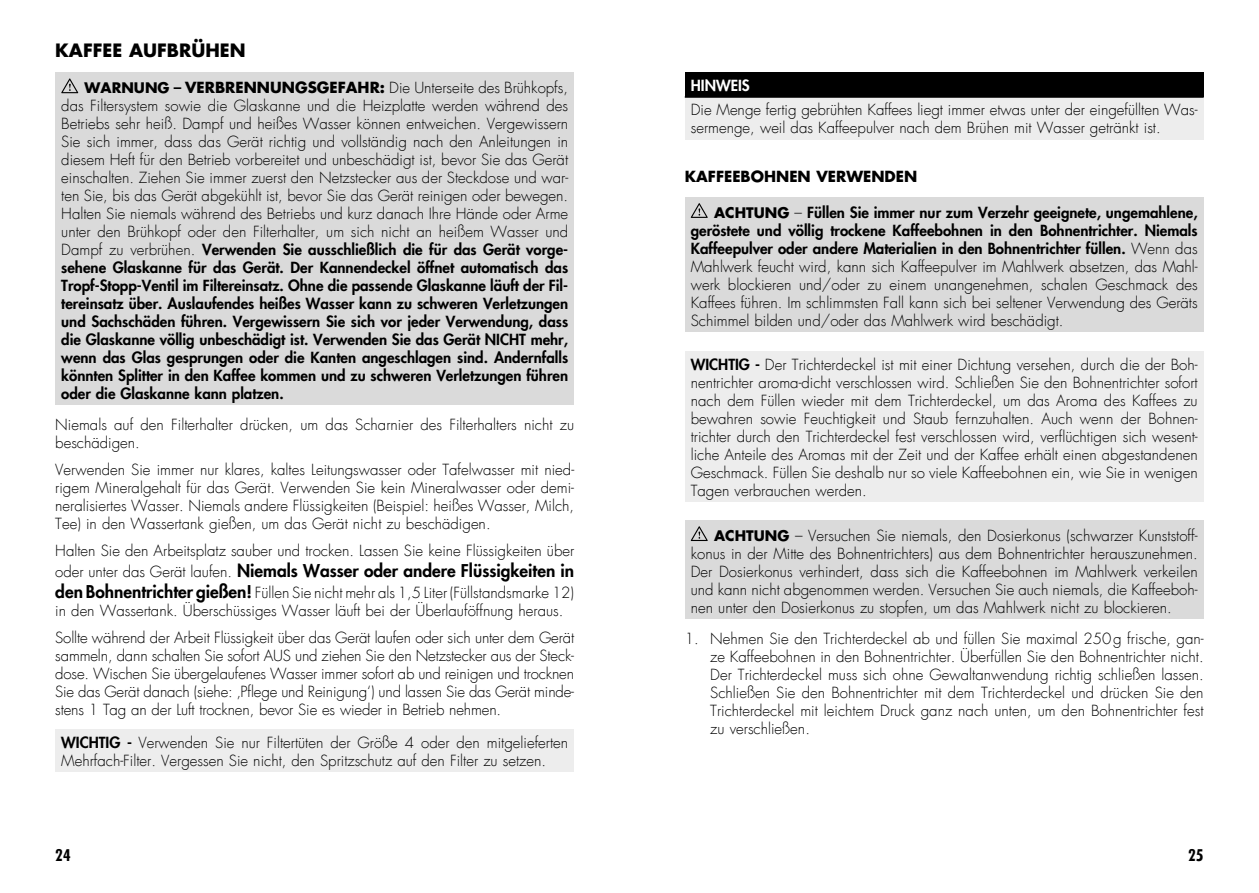
<style>
.page{position:relative;width:1259px;height:893px;background:#fff}
.page>*{position:absolute;margin:0;border:0;box-sizing:border-box;transform-origin:0 0}
.t1{font:700 18px "Futura LT";color:#000}
.t2{font:800 17.25px "Futura LT";color:#000}
.t3{font:700 condensed 15.75px "Futura LT";color:#000}
.t4{font:300 15px/18px "Futura LT";color:#000;text-align:justify}
.t5{font:700 15px "Futura LT";color:#000}
.t6{font:800 15px "Futura LT";color:#fff}
.s1{font-weight:700;font-size:14.25px}
.s2{font-weight:800}
.s3{font-weight:700}
.s4{font-weight:300;font-size:15px}
.s5{font-weight:800;font-size:17.25px}
</style>
<div class="page">
<div style="left:55px;top:72px;width:519px;height:333px;background:#dadada"></div>
<svg style="left:61px;top:78px;width:17px;height:15px"></svg>
<div style="left:55px;top:729px;width:519px;height:43px;background:#ededed"></div>
<div style="left:685px;top:72px;width:518px;height:25px;background:#000"></div>
<div style="left:685px;top:97px;width:518px;height:42px;background:#ededed"></div>
<hr style="left:685px;top:96px;width:518px;height:2px;background:#000">
<div style="left:685px;top:197px;width:518px;height:135px;background:#dadada"></div>
<svg style="left:691px;top:203px;width:17px;height:15px"></svg>
<div style="left:685px;top:351px;width:518px;height:150px;background:#ededed"></div>
<div style="left:685px;top:520px;width:518px;height:99px;background:#dadada"></div>
<svg style="left:691px;top:526px;width:17px;height:15px"></svg>
<p class="t1" style="left:55px;top:39px;width:192px">KAFFEE AUFBRÜHEN</p>
<p class="t4" style="left:61px;top:79px;width:508px;text-indent:23px"><span class="s1">WARNUNG</span> <span class="s2">–</span> <span class="s3">VERBRENNUNGSGEFAHR:</span> Die Unterseite des Brühkopfs, das Filtersystem sowie die Glaskanne und die Heizplatte werden während des Betriebs sehr heiß. Dampf und heißes Wasser können entweichen. Vergewissern Sie sich immer, dass das Gerät richtig und vollständig nach den Anleitungen in diesem Heft für den Betrieb vorbereitet und unbeschädigt ist, bevor Sie das Gerät einschalten. Ziehen Sie immer zuerst den Netzstecker aus der Steckdose und war&shy;ten Sie, bis das Gerät abgekühlt ist, bevor Sie das Gerät reinigen oder bewegen.<br>Halten Sie niemals während des Betriebs und kurz danach Ihre Hände oder Arme unter den Brühkopf oder den Filterhalter, um sich nicht an heißem Wasser und Dampf zu verbrühen. <span class="s2">Verwenden Sie ausschließlich die für das Gerät vorge&shy;sehene Glaskanne für das Gerät. Der Kannendeckel öffnet automatisch das Tropf-Stopp-Ventil im Filtereinsatz. Ohne die passende Glaskanne läuft der Fil&shy;tereinsatz über. Auslaufendes heißes Wasser kann zu schweren Verletzungen und Sachschäden führen. Vergewissern Sie sich vor jeder Verwendung, dass die Glaskanne völlig unbeschädigt ist. Verwenden Sie das Gerät NICHT mehr, wenn das Glas gesprungen oder die Kanten angeschlagen sind. Andernfalls könnten Splitter in den Kaffee kommen und zu schweren Verletzungen führen oder die Glaskanne kann platzen.</span></p>
<p class="t4" style="left:55px;top:416px;width:520px">Niemals auf den Filterhalter drücken, um das Scharnier des Filterhalters nicht zu beschädigen.</p>
<p class="t4" style="left:55px;top:461px;width:520px">Verwenden Sie immer nur klares, kaltes Leitungswasser oder Tafelwasser mit nied&shy;rigem Mineralgehalt für das Gerät. Verwenden Sie kein Mineralwasser oder demi&shy;neralisiertes Wasser. Niemals andere Flüssigkeiten (Beispiel: heißes Wasser, Milch, Tee) in den Wassertank gießen, um das Gerät nicht zu beschädigen.</p>
<p class="t4" style="left:55px;top:542px;width:520px">Halten Sie den Arbeitsplatz sauber und trocken. Lassen Sie keine Flüssigkeiten über</p>
<p class="t2" style="left:55px;top:559px;width:520px"><span class="s4">oder unter das Gerät laufen.</span> Niemals Wasser oder andere Flüssigkeiten in</p>
<p class="t4" style="left:55px;top:583px;width:520px"><span class="s5">den Bohnentrichter gießen!</span> Füllen Sie nicht mehr als 1,5 Liter (Füllstandsmarke 12) in den Wassertank. Überschüssiges Wasser läuft bei der Überlauföffnung heraus.</p>
<p class="t4" style="left:55px;top:628px;width:520px">Sollte während der Arbeit Flüssigkeit über das Gerät laufen oder sich unter dem Gerät sammeln, dann schalten Sie sofort AUS und ziehen Sie den Netzstecker aus der Steck&shy;dose. Wischen Sie übergelaufenes Wasser immer sofort ab und reinigen und trocknen Sie das Gerät danach (siehe: ‚Pflege und Reinigung‘) und lassen Sie das Gerät minde&shy;stens 1 Tag an der Luft trocknen, bevor Sie es wieder in Betrieb nehmen.</p>
<p class="t4" style="left:61px;top:734px;width:508px"><span class="s2">WICHTIG -</span> Verwenden Sie nur Filtertüten der Größe 4 oder den mitgelieferten<br>Mehrfach-Filter. Vergessen Sie nicht, den Spritzschutz auf den Filter zu setzen.</p>
<p class="t6" style="left:691px;top:75px;width:60px">HINWEIS</p>
<p class="t4" style="left:691px;top:101px;width:508px">Die Menge fertig gebrühten Kaffees liegt immer etwas unter der eingefüllten Was&shy;sermenge, weil das Kaffeepulver nach dem Brühen mit Wasser getränkt ist.</p>
<p class="t5" style="left:685px;top:167px;width:234px">KAFFEEBOHNEN VERWENDEN</p>
<p class="t4" style="left:691px;top:204px;width:508px;text-indent:23px"><span class="s1">ACHTUNG</span> – <span class="s2">Füllen Sie immer nur zum Verzehr geeignete, ungemahlene, geröstete und völlig trockene Kaffeebohnen in den Bohnentrichter. Niemals Kaffeepulver oder andere Materialien in den Bohnentrichter füllen.</span> Wenn das Mahlwerk feucht wird, kann sich Kaffeepulver im Mahlwerk absetzen, das Mahl&shy;werk blockieren und/oder zu einem unangenehmen, schalen Geschmack des Kaffees führen. Im schlimmsten Fall kann sich bei seltener Verwendung des Geräts Schimmel bilden und/oder das Mahlwerk wird beschädigt.</p>
<p class="t4" style="left:691px;top:355px;width:508px"><span class="s2">WICHTIG -</span> Der Trichterdeckel ist mit einer Dichtung versehen, durch die der Boh&shy;nentrichter aroma-dicht verschlossen wird. Schließen Sie den Bohnentrichter sofort nach dem Füllen wieder mit dem Trichterdeckel, um das Aroma des Kaffees zu bewahren sowie Feuchtigkeit und Staub fernzuhalten. Auch wenn der Bohnen&shy;trichter durch den Trichterdeckel fest verschlossen wird, verflüchtigen sich wesent&shy;liche Anteile des Aromas mit der Zeit und der Kaffee erhält einen abgestandenen Geschmack. Füllen Sie deshalb nur so viele Kaffeebohnen ein, wie Sie in wenigen Tagen verbrauchen werden.</p>
<p class="t4" style="left:691px;top:527px;width:508px;text-indent:23px"><span class="s1">ACHTUNG</span> – Versuchen Sie niemals, den Dosierkonus (schwarzer Kunststoff&shy;konus in der Mitte des Bohnentrichters) aus dem Bohnentrichter herauszunehmen.<br>Der Dosierkonus verhindert, dass sich die Kaffeebohnen im Mahlwerk verkeilen und kann nicht abgenommen werden. Versuchen Sie auch niemals, die Kaffeeboh&shy;nen unter den Dosierkonus zu stopfen, um das Mahlwerk nicht zu blockieren.</p>
<p class="t4" style="left:710px;top:630px;width:495px;text-indent:-26px">1. Nehmen Sie den Trichterdeckel ab und füllen Sie maximal 250g frische, gan&shy;ze Kaffeebohnen in den Bohnentrichter. Überfüllen Sie den Bohnentrichter nicht.<br>Der Trichterdeckel muss sich ohne Gewaltanwendung richtig schließen lassen.<br>Schließen Sie den Bohnentrichter mit dem Trichterdeckel und drücken Sie den Trichterdeckel mit leichtem Druck ganz nach unten, um den Bohnentrichter fest zu verschließen.</p>
<p class="t3" style="left:55px;top:845px;width:17px">24</p>
<p class="t3" style="left:1188px;top:845px;width:17px">25</p>
</div>
